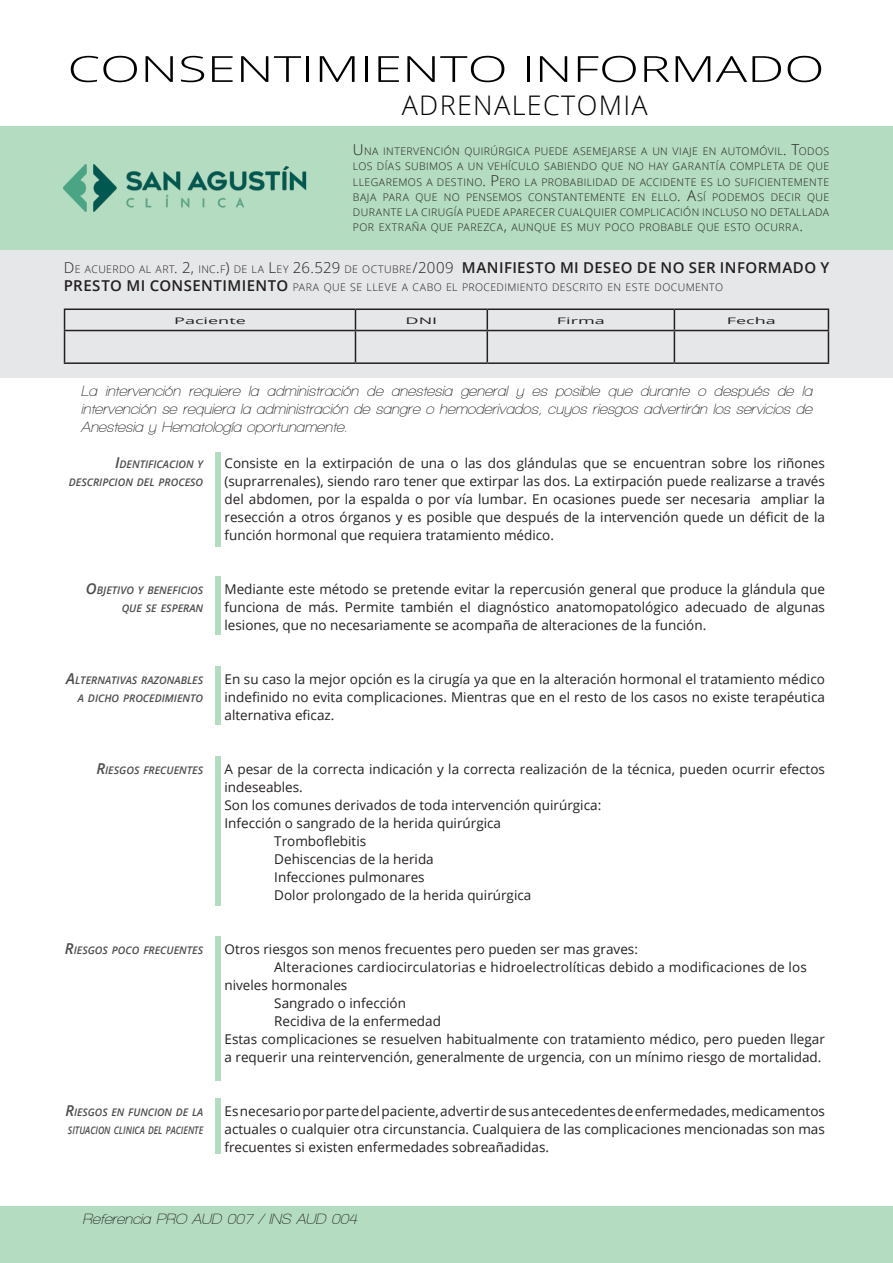
<style>
.page{position:relative;width:893px;height:1263px;background:#fff}
.page>*{position:absolute;margin:0;border:0;box-sizing:border-box;transform-origin:0 0}
.t1{font:300 36px "Open Sans";color:#000;scale:1.46 1}
.SUBTITULO{font:300 27px "Open Sans";letter-spacing:.05em;color:#000}
.bajada{font:italic 600 15px/18px "Walkway";color:#231f20;text-align:justify}
.t2{font:600 15px "Open Sans";letter-spacing:.03em;color:#231f20}
.texto{font:13.5px/18px "Open Sans";color:#231f20;text-align:justify}
.t3{font:300 10.5px/15px "Open Sans";letter-spacing:.04em;color:#231f20;text-align:justify}
.titulos_del_parrafo{font:italic 600 10.5px/18px "Open Sans";color:#4b4c4d;text-align:right}
.titulos_del_parrafo-2{font:italic 600 10.5px "Open Sans";color:#4b4c4d;scale:.82 1}
.t4{font:9px "Open Sans";color:#231f20;scale:2 1}
.s1{font-size:15px}
.s2{font-weight:300}
.s3{font-weight:300;font-size:10.5px}
.s4{font-weight:600;font-size:15px}
</style>
<div class="page">
<div style="left:0;top:126px;width:893px;height:126px;background:#b3dcc0"></div>
<div style="left:0;top:251px;width:893px;height:127px;background:#e6e7e9"></div>
<hr style="left:64px;top:331px;width:1px;height:31px;background:#231f20">
<hr style="left:355px;top:331px;width:1px;height:31px;background:#231f20">
<hr style="left:487px;top:331px;width:1px;height:31px;background:#231f20">
<hr style="left:674px;top:331px;width:1px;height:31px;background:#231f20">
<hr style="left:828px;top:331px;width:1px;height:31px;background:#231f20">
<hr style="left:64px;top:362px;width:291px;height:2px;background:#231f20">
<hr style="left:355px;top:362px;width:132px;height:2px;background:#231f20">
<hr style="left:487px;top:362px;width:187px;height:2px;background:#231f20">
<hr style="left:674px;top:362px;width:155px;height:2px;background:#231f20">
<hr style="left:64px;top:308px;width:291px;height:2px;background:#231f20">
<svg style="left:64px;top:310px;width:1px;height:20px"></svg>
<hr style="left:355px;top:308px;width:132px;height:2px;background:#231f20">
<svg style="left:355px;top:310px;width:1px;height:20px"></svg>
<hr style="left:487px;top:308px;width:187px;height:2px;background:#231f20">
<svg style="left:487px;top:310px;width:1px;height:20px"></svg>
<hr style="left:674px;top:308px;width:155px;height:2px;background:#231f20">
<svg style="left:674px;top:310px;width:1px;height:20px"></svg>
<svg style="left:828px;top:310px;width:1px;height:20px"></svg>
<hr style="left:64px;top:330px;width:291px;height:1px;background:#231f20">
<hr style="left:355px;top:330px;width:132px;height:1px;background:#231f20">
<hr style="left:487px;top:330px;width:187px;height:1px;background:#231f20">
<hr style="left:674px;top:330px;width:155px;height:1px;background:#231f20">
<img style="left:64px;top:164px;width:243px;height:48px">
<div style="left:215px;top:452px;width:5px;height:94px;background:#b3dcc0"></div>
<div style="left:215px;top:666px;width:5px;height:59px;background:#b3dcc0"></div>
<div style="left:215px;top:576px;width:5px;height:59px;background:#b3dcc0"></div>
<div style="left:215px;top:756px;width:5px;height:149px;background:#b3dcc0"></div>
<div style="left:215px;top:936px;width:5px;height:144px;background:#b3dcc0"></div>
<div style="left:215px;top:1098px;width:5px;height:55px;background:#b3dcc0"></div>
<div style="left:0;top:1206px;width:893px;height:57px;background:#b3dcc0"></div>
<h1 class="t1" style="left:67px;top:44px;width:520px">CONSENTIMIENTO INFORMADO</h1>
<p class="SUBTITULO" style="left:402px;top:87px;width:248px">ADRENALECTOMIA</p>
<p class="t3" style="left:353px;top:144px;width:478px"><span class="s1">U</span>NA INTERVENCIÓN QU IRÚRGICA PU EDE ASEMEJARSE A U N VIAJE EN AUTOMÓVIL<span class="s1">. T</span>ODOS LOS DÍAS SU BIMOS A U N VEHÍCU LO SABIENDO QU E NO HAY GARANTÍA COMPLETA DE QU E LLEGAREMOS A DESTINO<span class="s1">. P</span>ERO LA PROBABILIDAD DE ACCIDENTE ES LO SU FICIENTEMENTE BAJA PARA QU E NO PENSEMOS CONSTANTEMENTE EN ELLO<span class="s1">. A</span>SÍ PODEMOS DECIR QU E DU RANTE LA CIRUGÍA PU EDE APARECER CUALQU IER COMPLICACIÓN INCLUSO NO DETALLADA POR EXTRAÑA QU E PAREZCA<span class="s1">,</span> AU NQU E ES MUY POCO PROBABLE QU E ESTO OCU RRA<span class="s1">.</span></p>
<p class="t2" style="left:64px;top:257px;width:767px"><span class="s2">D</span><span class="s3">E ACUERDO AL ART</span><span class="s2">. 2,</span> <span class="s3">INC</span><span class="s2">.</span><span class="s3">F</span><span class="s2">)</span> <span class="s3">D E LA</span> <span class="s2">L</span><span class="s3">EY</span> <span class="s2">26.529</span> <span class="s3">D E OCTUBRE</span><span class="s2">/2009</span> MANIFIESTO MI DESEO DE NO SER INFORMADO Y</p>
<p class="t3" style="left:64px;top:279px;width:661px"><span class="s4">PRESTO MI CONSENTIMIENTO</span> PARA QUE SE LLEVE A CABO EL PROCED IMIENTO D ESCRITO EN ESTE DOCUMENTO</p>
<p class="t4" style="left:174px;top:315px;width:37px">Paciente</p>
<p class="t4" style="left:406px;top:315px;width:17px">DNI</p>
<p class="t4" style="left:557px;top:315px;width:25px">Firma</p>
<p class="t4" style="left:727px;top:315px;width:26px">Fecha</p>
<p class="bajada" style="left:81px;top:382px;width:733px">La intervención requiere la administración de anestesia general y es posible que durante o después de la intervención se requiera la administración de sangre o hemoderivados, cuyos riesgos advertirán los servicios de Anestesia y Hematología oportunamente.</p>
<p class="texto" style="left:225px;top:454px;width:602px">Consiste en la extirpación de una o las dos glándulas que se encuentran sobre los riñones (suprarrenales), siendo raro tener que extirpar las dos. La extirpación puede realizarse a través del abdomen, por la espalda o por vía lumbar. En ocasiones puede ser necesaria ampliar la resección a otros órganos y es posible que después de la intervención quede un déficit de la función hormonal que requiera tratamiento médico.</p>
<p class="titulos_del_parrafo" style="left:69px;top:455px;width:136px"><span class="s1">I</span>DENTIFICACION Y<br>DESCRIPCION DEL PROCESO</p>
<p class="titulos_del_parrafo" style="left:86px;top:581px;width:119px"><span class="s1">O</span>BJETIVO Y BENEFICIOS<br>QUE SE ESPERAN</p>
<p class="texto" style="left:225px;top:580px;width:602px">Mediante este método se pretende evitar la repercusión general que produce la glándula que funciona de más. Permite también el diagnóstico anatomopatológico adecuado de algunas lesiones, que no necesariamente se acompaña de alteraciones de la función.</p>
<p class="titulos_del_parrafo" style="left:66px;top:671px;width:139px"><span class="s1">A</span>LTERNATIVAS RAZONABLES<br>A DICHO PROCEDIMIENTO</p>
<p class="texto" style="left:225px;top:670px;width:602px">En su caso la mejor opción es la cirugía ya que en la alteración hormonal el tratamiento médico indefinido no evita complicaciones. Mientras que en el resto de los casos no existe terapéutica alternativa eficaz.</p>
<p class="titulos_del_parrafo" style="left:96px;top:761px;width:108px"><span class="s1">R</span>IESGOS FRECUENTES</p>
<p class="texto" style="left:225px;top:760px;width:602px">A pesar de la correcta indicación y la correcta realización de la técnica, pueden ocurrir efectos indeseables.</p>
<p class="texto" style="left:225px;top:796px;width:378px">Son los comunes derivados de toda intervención quirúrgica:</p>
<p class="texto" style="left:225px;top:814px;width:278px">Infección o sangrado de la herida quirúrgica</p>
<p class="texto" style="left:274px;top:832px;width:93px">Tromboflebitis</p>
<p class="texto" style="left:274px;top:850px;width:161px">Dehiscencias de la herida</p>
<p class="texto" style="left:274px;top:868px;width:152px">Infecciones pulmonares</p>
<p class="texto" style="left:274px;top:886px;width:259px">Dolor prolongado de la herida quirúrgica</p>
<p class="titulos_del_parrafo" style="left:65px;top:941px;width:140px"><span class="s1">R</span>IESGOS POCO FRECUENTES</p>
<p class="texto" style="left:225px;top:940px;width:415px">Otros riesgos son menos frecuentes pero pueden ser mas graves:</p>
<p class="texto" style="left:225px;top:958px;width:584px;text-indent:50px">Alteraciones cardiocirculatorias e hidroelectrolíticas debido a modificaciones de los niveles hormonales</p>
<p class="texto" style="left:274px;top:994px;width:133px">Sangrado o infección</p>
<p class="texto" style="left:274px;top:1012px;width:168px">Recidiva de la enfermedad</p>
<p class="texto" style="left:225px;top:1030px;width:602px">Estas complicaciones se resuelven habitualmente con tratamiento médico, pero pueden llegar a requerir una reintervención, generalmente de urgencia, con un mínimo riesgo de mortalidad.</p>
<p class="titulos_del_parrafo" style="left:65px;top:1103px;width:139px"><span class="s1">R</span>IESGOS EN FUNCION DE LA</p>
<p class="titulos_del_parrafo-2" style="left:68px;top:1123px;width:166px">SITUACION CLINICA DEL PACIENTE</p>
<p class="texto" style="left:225px;top:1102px;width:602px">Es necesario por parte del paciente, advertir de sus antecedentes de enfermedades, medicamentos actuales o cualquier otra circunstancia. Cualquiera de las complicaciones mencionadas son mas frecuentes si existen enfermedades sobreañadidas.</p>
<p class="bajada" style="left:82px;top:1210px;width:276px">Referencia PRO AUD 007 / INS AUD 004</p>
</div>
